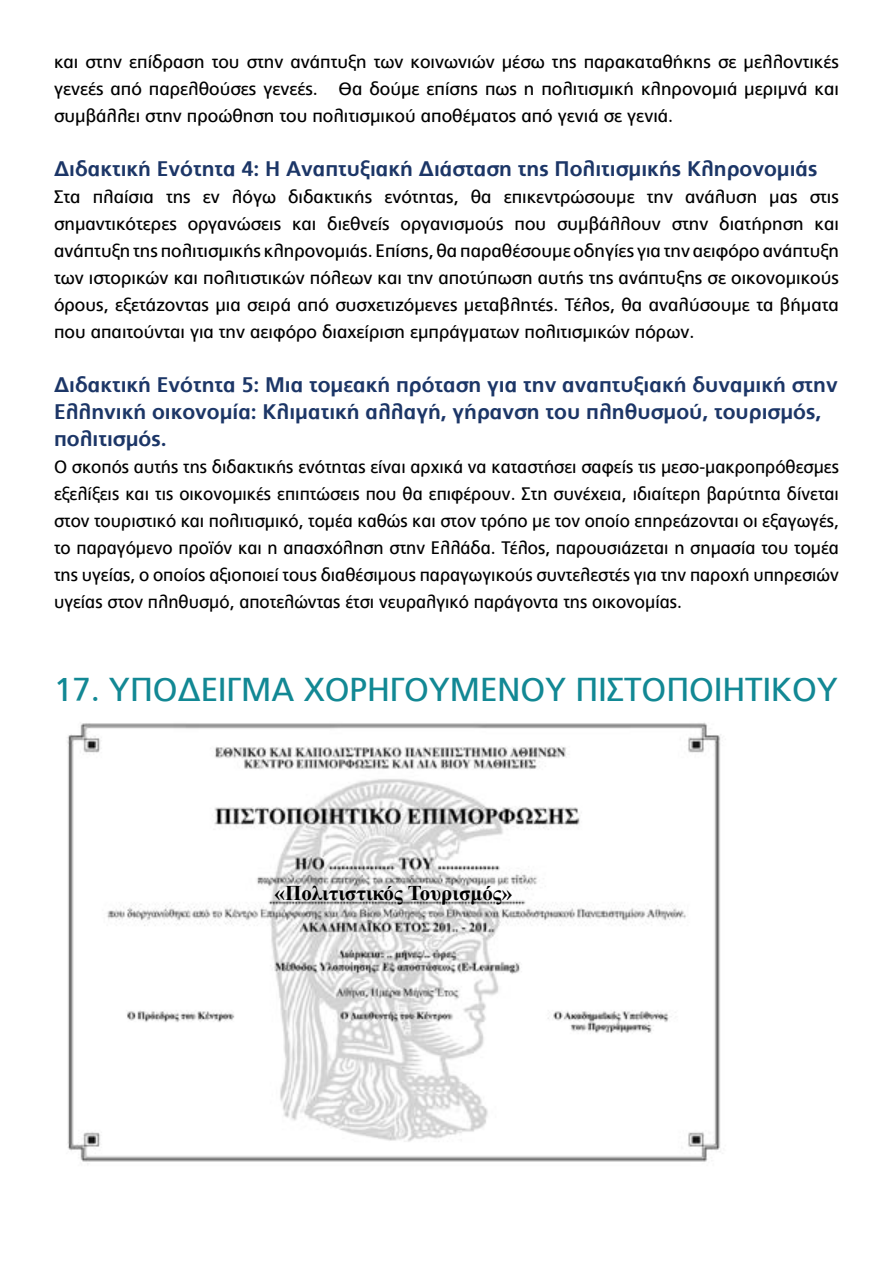
<style>
.page{position:relative;width:893px;height:1263px;background:#fff}
.page>*{position:absolute;margin:0;border:0;box-sizing:border-box;transform-origin:0 0}
.t1{font:33px "PF Catalog";color:#128894}
.t2{font:700 21px/27px "PF Catalog";color:#1c3667}
.t3{font:700 21px "Times New Roman";color:#000}
.t4{font:18px/27px "PF Catalog";color:#000;text-align:justify}
</style>
<div class="page">
<img style="left:67px;top:722px;width:654px;height:440px">
<p class="t4" style="left:54px;top:49px;width:786px">και στην επίδραση του στην ανάπτυξη των κοινωνιών μέσω της παρακαταθήκης σε μελλοντικές γενεές από παρελθούσες γενεές. Θα δούμε επίσης πως η πολιτισμική κληρονομιά μεριμνά και συμβάλλει στην προώθηση του πολιτισμικού αποθέματος από γενιά σε γενιά.</p>
<p class="t2" style="left:54px;top:156px;width:765px">Διδακτική Ενότητα 4: Η Αναπτυξιακή Διάσταση της Πολιτισμικής Κληρονομιάς</p>
<p class="t4" style="left:54px;top:184px;width:786px">Στα πλαίσια της εν λόγω διδακτικής ενότητας, θα επικεντρώσουμε την ανάλυση μας στις σημαντικότερες οργανώσεις και διεθνείς οργανισμούς που συμβάλλουν στην διατήρηση και ανάπτυξη της πολιτισμικής κληρονομιάς. Επίσης, θα παραθέσουμε οδηγίες για την αειφόρο ανάπτυξη των ιστορικών και πολιτιστικών πόλεων και την αποτύπωση αυτής της ανάπτυξης σε οικονομικούς όρους, εξετάζοντας μια σειρά από συσχετιζόμενες μεταβλητές. Τέλος, θα αναλύσουμε τα βήματα που απαιτούνται για την αειφόρο διαχείριση εμπράγματων πολιτισμικών πόρων.</p>
<p class="t2" style="left:54px;top:372px;width:785px">Διδακτική Ενότητα 5: Μια τομεακή πρόταση για την αναπτυξιακή δυναμική στην<br>Ελληνική οικονομία: Κλιματική αλλαγή, γήρανση του πληθυσμού, τουρισμός, πολιτισμός.</p>
<p class="t4" style="left:54px;top:454px;width:786px">Ο σκοπός αυτής της διδακτικής ενότητας είναι αρχικά να καταστήσει σαφείς τις μεσο-μακροπρόθεσμες εξελίξεις και τις οικονομικές επιπτώσεις που θα επιφέρουν. Στη συνέχεια, ιδιαίτερη βαρύτητα δίνεται στον τουριστικό και πολιτισμικό, τομέα καθώς και στον τρόπο με τον οποίο επηρεάζονται οι εξαγωγές, το παραγόμενο προϊόν και η απασχόληση στην Ελλάδα. Τέλος, παρουσιάζεται η σημασία του τομέα της υγείας, ο οποίος αξιοποιεί τους διαθέσιμους παραγωγικούς συντελεστές για την παροχή υπηρεσιών υγείας στον πληθυσμό, αποτελώντας έτσι νευραλγικό παράγοντα της οικονομίας.</p>
<h1 class="t1" style="left:54px;top:671px;width:785px">17. ΥΠΟΔΕΙΓΜΑ ΧΟΡΗΓΟΥΜΕΝΟΥ ΠΙΣΤΟΠΟΙΗΤΙΚΟΥ</h1>
<p class="t3" style="left:275px;top:877px;width:239px">«Πολιτιστικός Τουρισμός»</p>
</div>
